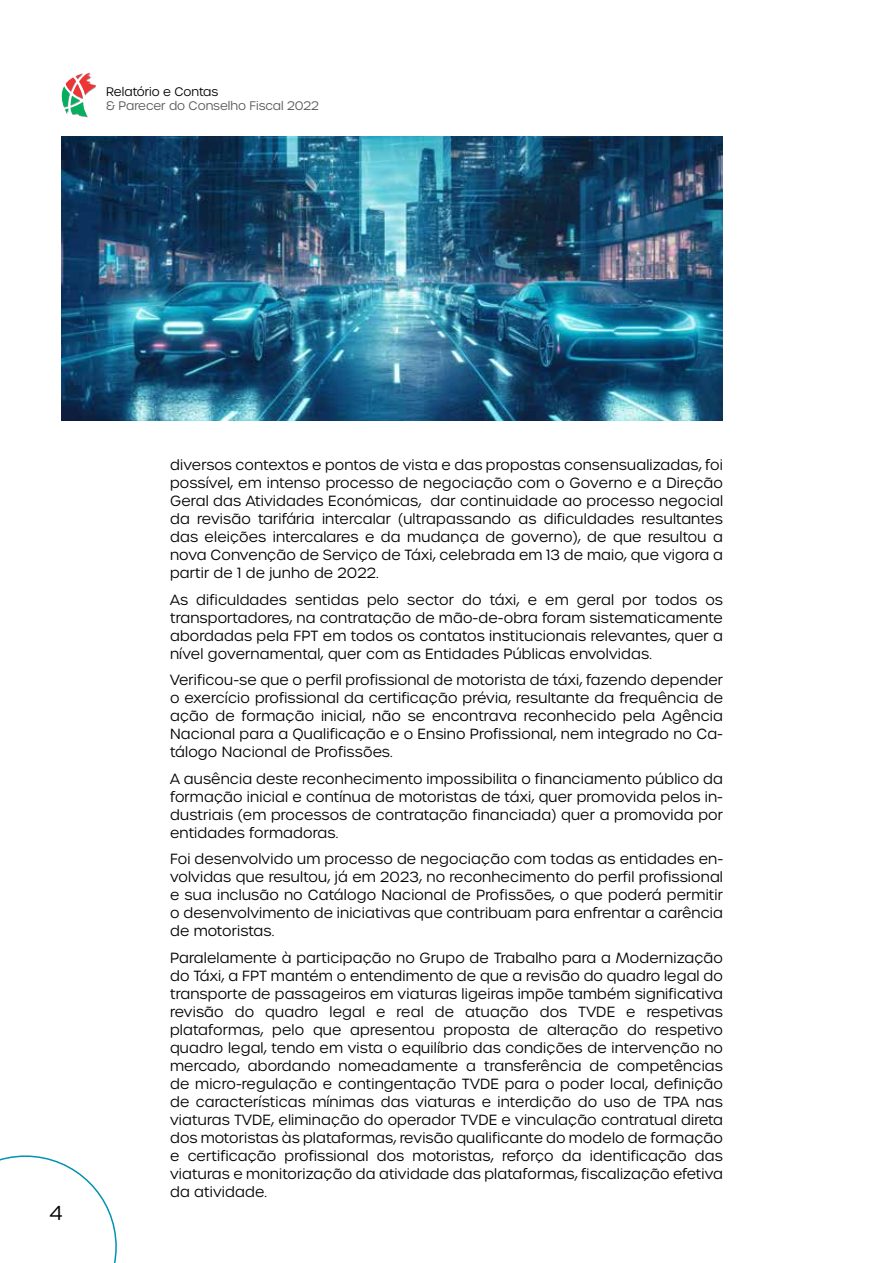
<style>
.page{position:relative;width:893px;height:1263px;background:#fff}
.page>*{position:absolute;margin:0;border:0;box-sizing:border-box;transform-origin:0 0}
.t1{font:300 19.5px "Urbane";color:#000}
.t2{font:300 14.25px/18px "Urbane";letter-spacing:.01em;color:#000;text-align:justify}
.t3{font:300 12px "Urbane";color:#58585b}
.t4{font:300 12px "Urbane";color:#000}
</style>
<div class="page">
<svg style="left:0;top:1155px;width:117px;height:108px"></svg>
<svg style="left:61px;top:72px;width:35px;height:46px"></svg>
<img style="left:62px;top:136px;width:661px;height:285px">
<p class="t4" style="left:106px;top:84px;width:114px">Relatório e Contas</p>
<p class="t3" style="left:106px;top:98px;width:214px">&amp; Parecer do Conselho Fiscal 2022</p>
<h1 class="t1" style="left:49px;top:1200px;width:15px">4</h1>
<p class="t2" style="left:170px;top:456px;width:554px">diversos contextos e pontos de vista e das propostas consensualizadas, foi possível, em intenso processo de negociação com o Governo e a Direção Geral das Atividades Económicas, dar continuidade ao processo negocial da revisão tarifária intercalar (ultrapassando as dificuldades resultantes das eleições intercalares e da mudança de governo), de que resultou a nova Convenção de Serviço de Táxi, celebrada em 13 de maio, que vigora a partir de 1 de junho de 2022.</p>
<p class="t2" style="left:170px;top:590px;width:554px">As dificuldades sentidas pelo sector do táxi, e em geral por todos os transportadores, na contratação de mão-de-obra foram sistematicamente abordadas pela FPT em todos os contatos institucionais relevantes, quer a nível governamental, quer com as Entidades Públicas envolvidas.</p>
<p class="t2" style="left:170px;top:671px;width:554px">Verificou-se que o perfil profissional de motorista de táxi, fazendo depender o exercício profissional da certificação prévia, resultante da frequência de ação de formação inicial, não se encontrava reconhecido pela Agência Nacional para a Qualificação e o Ensino Profissional, nem integrado no Ca&shy;tálogo Nacional de Profissões.</p>
<p class="t2" style="left:170px;top:769px;width:554px">A ausência deste reconhecimento impossibilita o financiamento público da formação inicial e contínua de motoristas de táxi, quer promovida pelos in&shy;dustriais (em processos de contratação financiada) quer a promovida por entidades formadoras.</p>
<p class="t2" style="left:170px;top:850px;width:554px">Foi desenvolvido um processo de negociação com todas as entidades en&shy;volvidas que resultou, já em 2023, no reconhecimento do perfil profissional e sua inclusão no Catálogo Nacional de Profissões, o que poderá permitir o desenvolvimento de iniciativas que contribuam para enfrentar a carência de motoristas.</p>
<p class="t2" style="left:170px;top:948px;width:554px">Paralelamente à participação no Grupo de Trabalho para a Modernização do Táxi, a FPT mantém o entendimento de que a revisão do quadro legal do transporte de passageiros em viaturas ligeiras impõe também significativa revisão do quadro legal e real de atuação dos TVDE e respetivas plataformas, pelo que apresentou proposta de alteração do respetivo quadro legal, tendo em vista o equilíbrio das condições de intervenção no mercado, abordando nomeadamente a transferência de competências de micro-regulação e contingentação TVDE para o poder local, definição de características mínimas das viaturas e interdição do uso de TPA nas viaturas TVDE, eliminação do operador TVDE e vinculação contratual direta dos motoristas às plataformas, revisão qualificante do modelo de formação e certificação profissional dos motoristas, reforço da identificação das viaturas e monitorização da atividade das plataformas, fiscalização efetiva da atividade.</p>
</div>
